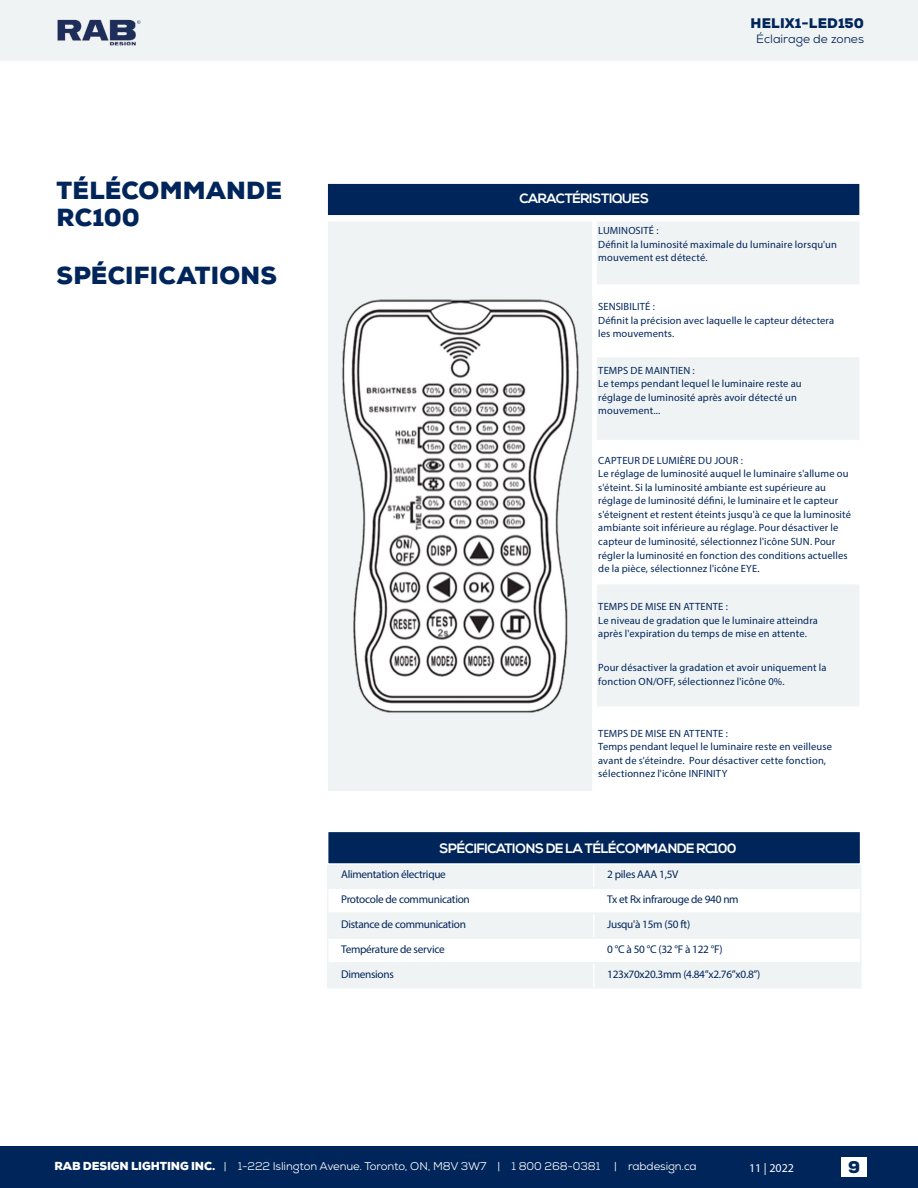
<style>
.page{position:relative;width:918px;height:1188px;background:#fff}
.page>*{position:absolute;margin:0;border:0;box-sizing:border-box;transform-origin:0 0}
.t1{font:900 24px/27px "Nexa";letter-spacing:.01em;color:#00255a}
.t2{font:900 16.5px "Nexa";color:#00255a}
.t3{font:700 13.5px "Nexa";letter-spacing:-.03em;color:#fff}
.t4{font:900 13.5px "Nexa";letter-spacing:.015em;color:#00255a}
.t5{font:12px "Nexa";color:#00255a}
.t6{font:12px "Myriad Pro";color:#fff}
.t7{font:11.25px "Myriad Pro";letter-spacing:-.025em;color:#00255a}
.t8{font:11.25px "Nexa";letter-spacing:-.01em;color:#fff}
.t9{font:10.5px/13.5px "Myriad Pro";letter-spacing:.01em;color:#00255a}
.s1{font-weight:900}
</style>
<div class="page">
<div style="left:0;top:1147px;width:918px;height:41px;background:#00255a"></div>
<div style="left:0;top:0;width:918px;height:60px;background:#f0f3f4"></div>
<img style="left:57px;top:19px;width:84px;height:27px">
<div style="left:841px;top:1158px;width:26px;height:19px;background:#fff"></div>
<div style="left:595px;top:220px;width:266px;height:66px;background:#f0f3f4;border:2px solid #fff"></div>
<div style="left:595px;top:356px;width:266px;height:85px;background:#f0f3f4;border:2px solid #fff"></div>
<div style="left:595px;top:583px;width:266px;height:125px;background:#f0f3f4;border:2px solid #fff"></div>
<div style="left:326px;top:182px;width:535px;height:35px;background:#00255a;border:2px solid #fff"></div>
<svg style="left:328px;top:865px;width:532px;height:122px;fill:#f0f3f4"></svg>
<hr style="left:594px;top:863px;width:268px;height:1px;background:#f0f3f4">
<hr style="left:860px;top:864px;width:2px;height:24px;background:#f0f3f4">
<hr style="left:860px;top:888px;width:2px;height:25px;background:#f0f3f4">
<hr style="left:860px;top:913px;width:2px;height:25px;background:#f0f3f4">
<hr style="left:860px;top:938px;width:2px;height:25px;background:#f0f3f4">
<svg style="left:327px;top:865px;width:1px;height:122px"></svg>
<hr style="left:860px;top:963px;width:2px;height:24px;background:#f0f3f4">
<hr style="left:327px;top:987px;width:267px;height:2px;background:#f0f3f4">
<hr style="left:594px;top:987px;width:268px;height:2px;background:#f0f3f4">
<svg style="left:593px;top:865px;width:1px;height:122px"></svg>
<hr style="left:328px;top:887px;width:266px;height:2px;background:#f0f3f4">
<hr style="left:594px;top:887px;width:266px;height:2px;background:#f0f3f4">
<hr style="left:328px;top:912px;width:266px;height:2px;background:#f0f3f4">
<hr style="left:594px;top:912px;width:266px;height:2px;background:#f0f3f4">
<hr style="left:328px;top:937px;width:266px;height:2px;background:#f0f3f4">
<hr style="left:594px;top:937px;width:266px;height:2px;background:#f0f3f4">
<hr style="left:328px;top:962px;width:266px;height:2px;background:#f0f3f4">
<hr style="left:594px;top:962px;width:266px;height:2px;background:#f0f3f4">
<div style="left:327px;top:831px;width:534px;height:34px;background:#00255a;border:2px solid #fff"></div>
<div style="left:327px;top:221px;width:266px;height:571px;background:#f0f3f4"></div>
<img style="left:342px;top:299px;width:237px;height:414px">
<div style="left:326px;top:220px;width:268px;height:573px;border:2px solid #fff"></div>
<h1 class="t1" style="left:57px;top:177px;width:227px">TÉLÉCOMMANDE<br>RC100</h1>
<h1 class="t1" style="left:57px;top:262px;width:222px">SPÉCIFICATIONS</h1>
<p class="t3" style="left:520px;top:191px;width:131px">CARACTÉRISTIQUES</p>
<p class="t4" style="left:751px;top:14px;width:115px">HELIX1-LED150</p>
<p class="t5" style="left:756px;top:31px;width:109px">Éclairage de zones</p>
<p class="t9" style="left:598px;top:224px;width:240px">LUMINOSITÉ :<br>Définit la luminosité maximale du luminaire lorsqu'un mouvement est détecté.</p>
<p class="t9" style="left:598px;top:300px;width:238px">SENSIBILITÉ :<br>Définit la précision avec laquelle le capteur détectera les mouvements.</p>
<p class="t9" style="left:598px;top:364px;width:205px">TEMPS DE MAINTIEN :<br>Le temps pendant lequel le luminaire reste au réglage de luminosité après avoir détecté un mouvement...</p>
<p class="t9" style="left:598px;top:454px;width:254px">CAPTEUR DE LUMIÈRE DU JOUR :<br>Le réglage de luminosité auquel le luminaire s'allume ou s'éteint. Si la luminosité ambiante est supérieure au réglage de luminosité défini, le luminaire et le capteur s'éteignent et restent éteints jusqu'à ce que la luminosité ambiante soit inférieure au réglage. Pour désactiver le capteur de luminosité, sélectionnez l'icône SUN. Pour régler la luminosité en fonction des conditions actuelles de la pièce, sélectionnez l'icône EYE.</p>
<p class="t9" style="left:598px;top:600px;width:221px">TEMPS DE MISE EN ATTENTE :<br>Le niveau de gradation que le luminaire atteindra après l'expiration du temps de mise en attente.</p>
<p class="t9" style="left:598px;top:661px;width:230px">Pour désactiver la gradation et avoir uniquement la fonction ON/OFF, sélectionnez l'icône 0%.</p>
<p class="t9" style="left:598px;top:726px;width:235px">TEMPS DE MISE EN ATTENTE :<br>Temps pendant lequel le luminaire reste en veilleuse avant de s'éteindre. Pour désactiver cette fonction, sélectionnez l'icône INFINITY</p>
<p class="t3" style="left:440px;top:840px;width:299px">SPÉCIFICATIONS DE LA TÉLÉCOMMANDE RC100</p>
<p class="t7" style="left:341px;top:867px;width:106px">Alimentation électrique</p>
<p class="t7" style="left:607px;top:867px;width:73px">2 piles AAA 1,5V</p>
<p class="t7" style="left:341px;top:892px;width:130px">Protocole de communication</p>
<p class="t7" style="left:607px;top:892px;width:133px">Tx et Rx infrarouge de 940 nm</p>
<p class="t7" style="left:341px;top:917px;width:126px">Distance de communication</p>
<p class="t7" style="left:607px;top:917px;width:84px">Jusqu'à 15m (50 ft)</p>
<p class="t7" style="left:341px;top:942px;width:105px">Température de service</p>
<p class="t7" style="left:607px;top:942px;width:117px">0 °C à 50 °C (32 °F à 122 °F)</p>
<p class="t7" style="left:341px;top:967px;width:54px">Dimensions</p>
<p class="t7" style="left:607px;top:967px;width:155px">123x70x20.3mm (4.84”x2.76”x0.8”)</p>
<p class="t8" style="left:54px;top:1159px;width:644px"><span class="s1">RAB DESIGN LIGHTING INC.</span> | 1-222 Islington Avenue. Toronto, ON, M8V 3W7 | 1 800 268-0381 | rabdesign.ca</p>
<p class="t6" style="left:749px;top:1160px;width:46px">11 | 2022</p>
<h2 class="t2" style="left:848px;top:1156px;width:14px">9</h2>
</div>
